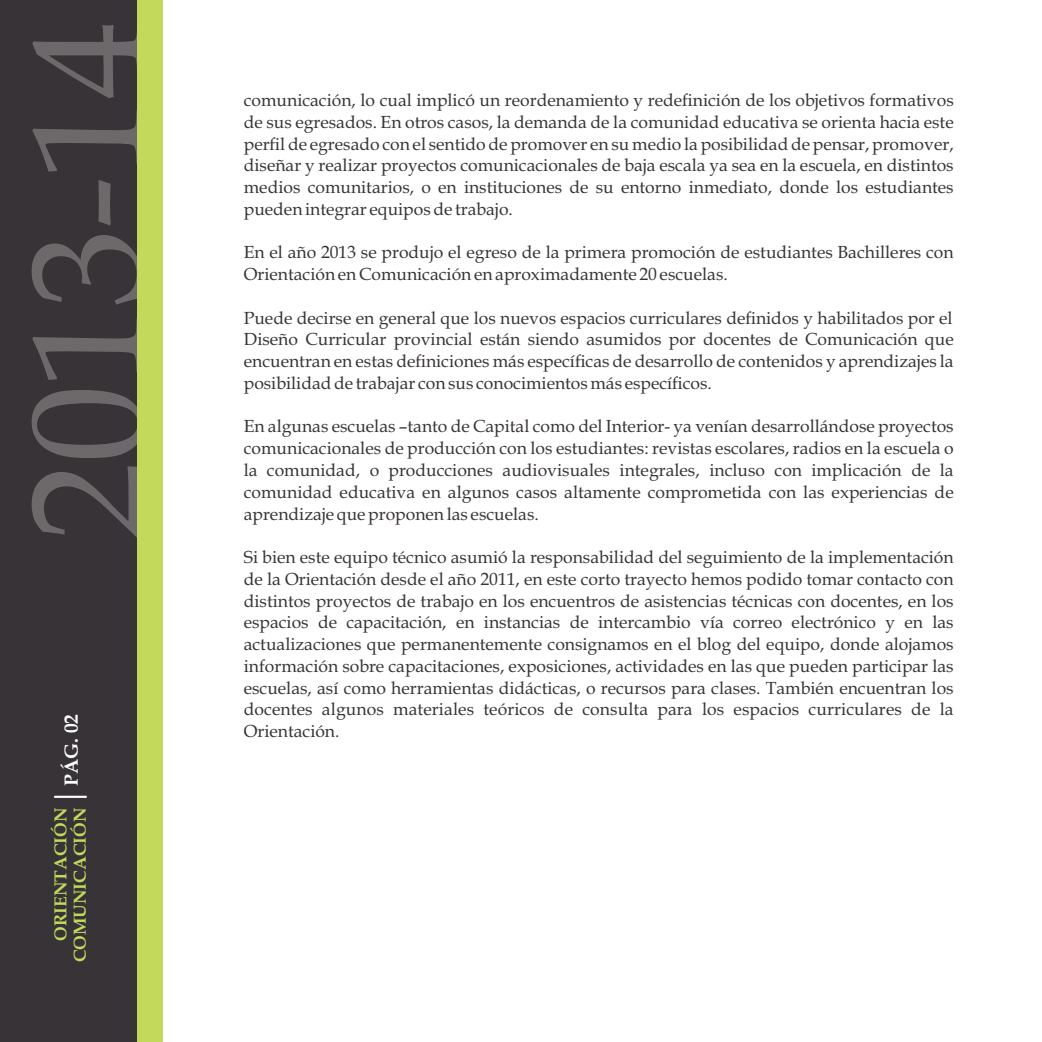
<style>
.page{position:relative;width:1042px;height:1042px;background:#fff}
.page>*{position:absolute;margin:0;border:0;box-sizing:border-box;transform-origin:0 0}
.t1{font:156.28px "Book Antiqua";color:rgb(255 255 255/.27)}
.t2{font:17.5px/21.7px "Book Antiqua";color:#383336;text-align:justify}
.t3{font:700 17.5px/19.6px "Book Antiqua";color:#c2d95c}
</style>
<div class="page">
<div style="left:0;top:0;width:163px;height:1041px;background:#383336"></div>
<div style="left:137px;top:0;width:26px;height:1041px;background:#c2d95c"></div>
<hr style="left:54px;top:796px;width:33px;height:2px;background:#fff">
<h1 class="t1" style="left:28px;top:541px;width:522px;rotate:-90deg">2013-14</h1>
<p class="t3" style="left:53px;top:962px;width:250px;text-indent:21px;rotate:-90deg">ORIENTACIÓN<br>COMUNICACIÓN <sup>PÁG.</sup> <sup>02</sup></p>
<p class="t2" style="left:244px;top:91px;width:711px">comunicación, lo cual implicó un reordenamiento y redefinición de los objetivos formativos de sus egresados. En otros casos, la demanda de la comunidad educativa se orienta hacia este perfil de egresado con el sentido de promover en su medio la posibilidad de pensar, promover, diseñar y realizar proyectos comunicacionales de baja escala ya sea en la escuela, en distintos medios comunitarios, o en instituciones de su entorno inmediato, donde los estudiantes pueden integrar equipos de trabajo.</p>
<p class="t2" style="left:244px;top:244px;width:711px">En el año 2013 se produjo el egreso de la primera promoción de estudiantes Bachilleres con<br>Orientación en Comunicación en aproximadamente 20 escuelas.</p>
<p class="t2" style="left:244px;top:309px;width:711px">Puede decirse en general que los nuevos espacios curriculares definidos y habilitados por el Diseño Curricular provincial están siendo asumidos por docentes de Comunicación que encuentran en estas definiciones más específicas de desarrollo de contenidos y aprendizajes la posibilidad de trabajar con sus conocimientos más específicos.</p>
<p class="t2" style="left:244px;top:418px;width:711px">En algunas escuelas –tanto de Capital como del Interior- ya venían desarrollándose proyectos comunicacionales de producción con los estudiantes: revistas escolares, radios en la escuela o la comunidad, o producciones audiovisuales integrales, incluso con implicación de la comunidad educativa en algunos casos altamente comprometida con las experiencias de aprendizaje que proponen las escuelas.</p>
<p class="t2" style="left:244px;top:548px;width:711px">Si bien este equipo técnico asumió la responsabilidad del seguimiento de la implementación de la Orientación desde el año 2011, en este corto trayecto hemos podido tomar contacto con distintos proyectos de trabajo en los encuentros de asistencias técnicas con docentes, en los espacios de capacitación, en instancias de intercambio vía correo electrónico y en las actualizaciones que permanentemente consignamos en el blog del equipo, donde alojamos información sobre capacitaciones, exposiciones, actividades en las que pueden participar las escuelas, así como herramientas didácticas, o recursos para clases. También encuentran los docentes algunos materiales teóricos de consulta para los espacios curriculares de la Orientación.</p>
</div>
